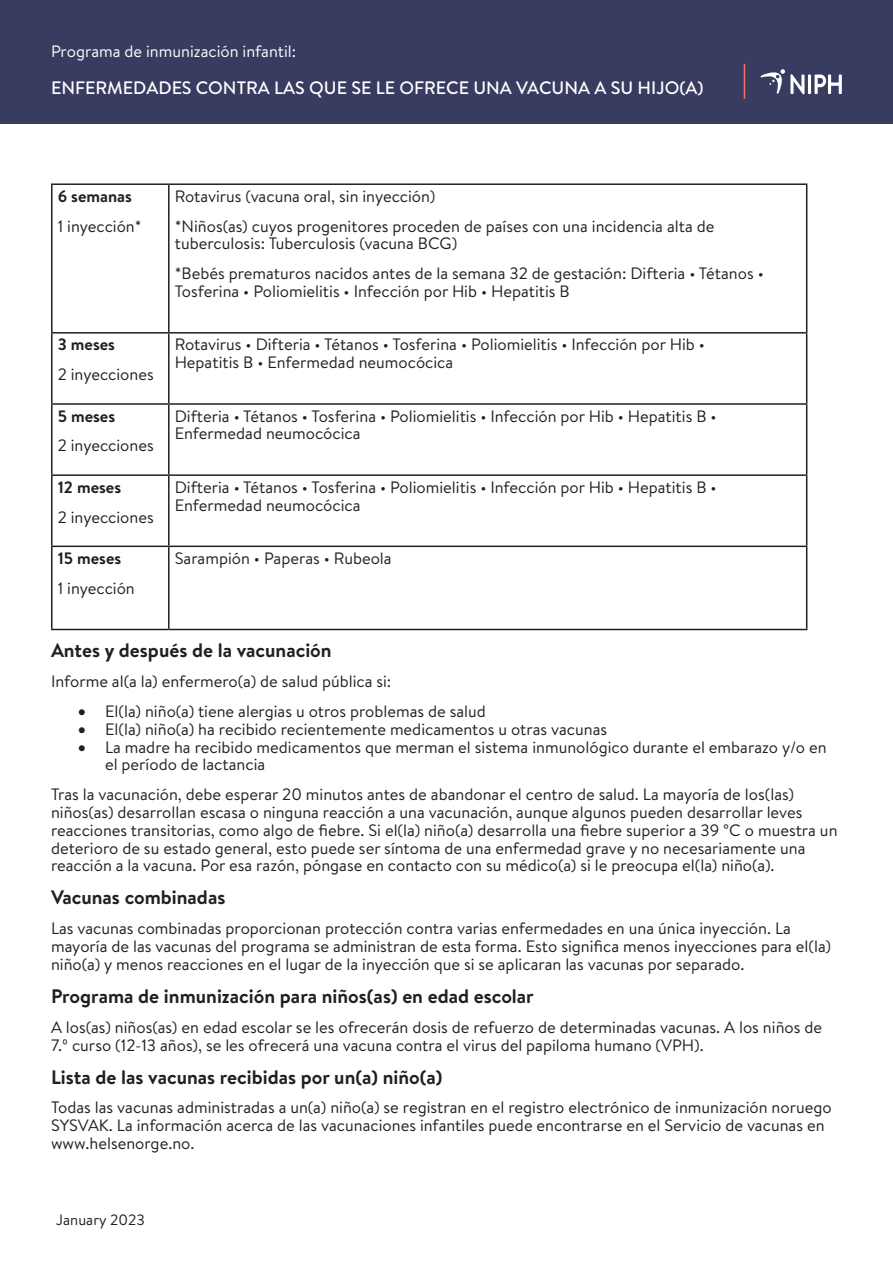
<style>
.page{position:relative;width:893px;height:1263px;background:#fff}
.page>*{position:absolute;margin:0;border:0;box-sizing:border-box;transform-origin:0 0}
.t1{font:700 19.5px "Brandon Text";color:#231f20}
.t2{font:500 18px "Brandon Text";color:#fff}
.t3{font:16.5px/17.9px "Brandon Text";color:#231f20}
.t4{font:700 16.5px "Brandon Text";color:#231f20}
.t5{font:16.5px "Brandon Text";color:#fff}
.t6{font:15px "Brandon Text";color:#231f20}
</style>
<div class="page">
<div style="left:0;top:0;width:893px;height:123px;background:#393c61"></div>
<hr style="left:744px;top:64px;width:1px;height:35px;background:#ed6f67">
<hr style="left:51px;top:183px;width:118px;height:2px;background:#231f20">
<hr style="left:51px;top:185px;width:2px;height:147px;background:#231f20">
<hr style="left:169px;top:183px;width:638px;height:2px;background:#231f20">
<hr style="left:168px;top:185px;width:2px;height:147px;background:#231f20">
<hr style="left:806px;top:185px;width:1px;height:147px;background:#231f20">
<hr style="left:51px;top:332px;width:118px;height:2px;background:#231f20">
<hr style="left:51px;top:334px;width:2px;height:69px;background:#231f20">
<hr style="left:169px;top:332px;width:638px;height:2px;background:#231f20">
<hr style="left:168px;top:334px;width:2px;height:69px;background:#231f20">
<hr style="left:806px;top:334px;width:1px;height:69px;background:#231f20">
<hr style="left:51px;top:403px;width:118px;height:2px;background:#231f20">
<hr style="left:51px;top:405px;width:2px;height:69px;background:#231f20">
<hr style="left:169px;top:403px;width:638px;height:2px;background:#231f20">
<hr style="left:168px;top:405px;width:2px;height:69px;background:#231f20">
<hr style="left:806px;top:405px;width:1px;height:69px;background:#231f20">
<hr style="left:51px;top:474px;width:118px;height:2px;background:#231f20">
<hr style="left:51px;top:476px;width:2px;height:70px;background:#231f20">
<hr style="left:169px;top:474px;width:638px;height:2px;background:#231f20">
<hr style="left:168px;top:476px;width:2px;height:70px;background:#231f20">
<hr style="left:806px;top:476px;width:1px;height:70px;background:#231f20">
<hr style="left:51px;top:546px;width:118px;height:1px;background:#231f20">
<hr style="left:51px;top:547px;width:2px;height:82px;background:#231f20">
<hr style="left:169px;top:546px;width:638px;height:1px;background:#231f20">
<hr style="left:168px;top:547px;width:2px;height:82px;background:#231f20">
<hr style="left:806px;top:547px;width:1px;height:82px;background:#231f20">
<hr style="left:51px;top:629px;width:118px;height:1px;background:#231f20">
<hr style="left:169px;top:629px;width:638px;height:1px;background:#231f20">
<svg style="left:761px;top:69px;width:43px;height:25px"></svg>
<hr style="left:808px;top:75px;width:3px;height:19px;background:#fff">
<svg style="left:814px;top:75px;width:28px;height:19px"></svg>
<p class="t5" style="left:51px;top:40px;width:247px">Programa de inmunización infantil:</p>
<p class="t2" style="left:51px;top:76px;width:654px">ENFERMEDADES CONTRA LAS QUE SE LE OFRECE UNA VACUNA A SU HIJO(A)</p>
<p class="t4" style="left:58px;top:185px;width:76px">6 semanas</p>
<p class="t3" style="left:58px;top:216px;width:85px">1 inyección*</p>
<p class="t4" style="left:58px;top:333px;width:59px">3 meses</p>
<p class="t3" style="left:58px;top:365px;width:98px">2 inyecciones</p>
<p class="t4" style="left:58px;top:404px;width:59px">5 meses</p>
<p class="t3" style="left:58px;top:436px;width:98px">2 inyecciones</p>
<p class="t4" style="left:58px;top:475px;width:65px">12 meses</p>
<p class="t3" style="left:58px;top:507px;width:98px">2 inyecciones</p>
<p class="t4" style="left:58px;top:547px;width:65px">15 meses</p>
<p class="t3" style="left:58px;top:578px;width:79px">1 inyección</p>
<p class="t3" style="left:175px;top:187px;width:262px">Rotavirus (vacuna oral, sin inyección)</p>
<p class="t3" style="left:175px;top:216px;width:541px">*Niños(as) cuyos progenitores proceden de países con una incidencia alta de tuberculosis: Tuberculosis (vacuna BCG)</p>
<p class="t3" style="left:175px;top:264px;width:590px">*Bebés prematuros nacidos antes de la semana 32 de gestación: Difteria • Tétanos •<br>Tosferina • Poliomielitis • Infección por Hib • Hepatitis B</p>
<p class="t3" style="left:175px;top:335px;width:532px">Rotavirus • Difteria • Tétanos • Tosferina • Poliomielitis • Infección por Hib •<br>Hepatitis B • Enfermedad neumocócica</p>
<p class="t3" style="left:175px;top:406px;width:543px">Difteria • Tétanos • Tosferina • Poliomielitis • Infección por Hib • Hepatitis B •<br>Enfermedad neumocócica</p>
<p class="t3" style="left:175px;top:477px;width:543px">Difteria • Tétanos • Tosferina • Poliomielitis • Infección por Hib • Hepatitis B •<br>Enfermedad neumocócica</p>
<p class="t3" style="left:175px;top:549px;width:218px">Sarampión • Paperas • Rubeola</p>
<p class="t1" style="left:51px;top:637px;width:282px">Antes y después de la vacunación</p>
<p class="t3" style="left:51px;top:672px;width:342px">Informe al(a la) enfermero(a) de salud pública si:</p>
<p class="t3" style="left:78px;top:702px;width:409px">• El(la) niño(a) tiene alergias u otros problemas de salud</p>
<p class="t3" style="left:78px;top:719px;width:531px">• El(la) niño(a) ha recibido recientemente medicamentos u otras vacunas</p>
<p class="t3" style="left:105px;top:737px;width:723px;text-indent:-27px">• La madre ha recibido medicamentos que merman el sistema inmunológico durante el embarazo y/o en el período de lactancia</p>
<p class="t3" style="left:51px;top:785px;width:788px">Tras la vacunación, debe esperar 20 minutos antes de abandonar el centro de salud. La mayoría de los(las) niños(as) desarrollan escasa o ninguna reacción a una vacunación, aunque algunos pueden desarrollar leves reacciones transitorias, como algo de fiebre. Si el(la) niño(a) desarrolla una fiebre superior a 39 °C o muestra un deterioro de su estado general, esto puede ser síntoma de una enfermedad grave y no necesariamente una reacción a la vacuna. Por esa razón, póngase en contacto con su médico(a) si le preocupa el(la) niño(a).</p>
<p class="t1" style="left:51px;top:884px;width:176px">Vacunas combinadas</p>
<p class="t3" style="left:51px;top:919px;width:782px">Las vacunas combinadas proporcionan protección contra varias enfermedades en una única inyección. La mayoría de las vacunas del programa se administran de esta forma. Esto significa menos inyecciones para el(la) niño(a) y menos reacciones en el lugar de la inyección que si se aplicaran las vacunas por separado.</p>
<p class="t1" style="left:51px;top:982px;width:484px">Programa de inmunización para niños(as) en edad escolar</p>
<p class="t3" style="left:51px;top:1017px;width:773px">A los(as) niños(as) en edad escolar se les ofrecerán dosis de refuerzo de determinadas vacunas. A los niños de<br>7.º curso (12-13 años), se les ofrecerá una vacuna contra el virus del papiloma humano (VPH).</p>
<p class="t1" style="left:51px;top:1063px;width:393px">Lista de las vacunas recibidas por un(a) niño(a)</p>
<p class="t3" style="left:51px;top:1098px;width:782px">Todas las vacunas administradas a un(a) niño(a) se registran en el registro electrónico de inmunización noruego<br>SYSVAK. La información acerca de las vacunaciones infantiles puede encontrarse en el Servicio de vacunas en www.helsenorge.no.</p>
<p class="t6" style="left:56px;top:1210px;width:90px">January 2023</p>
</div>
